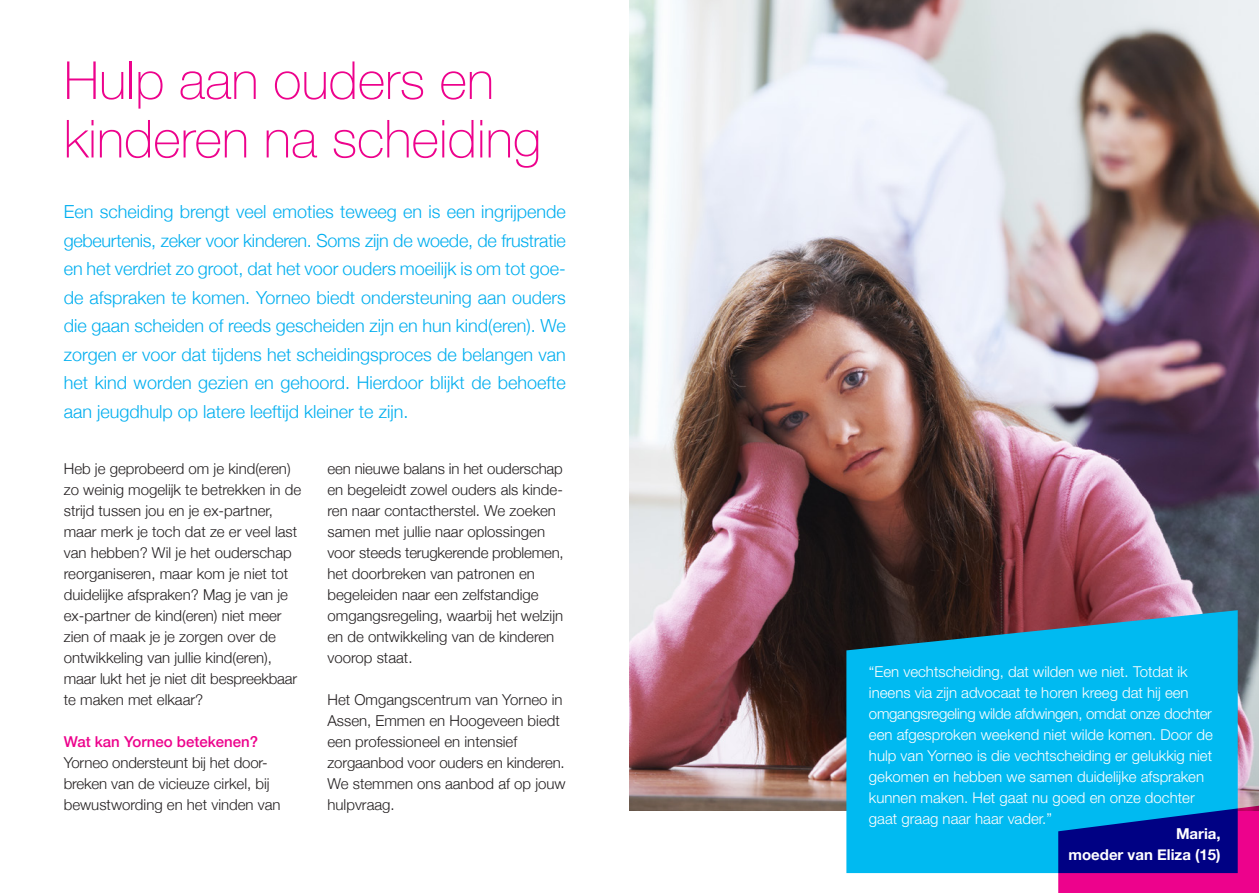
<style>
.page{position:relative;width:1259px;height:893px;background:#fff}
.page>*{position:absolute;margin:0;border:0;box-sizing:border-box;transform-origin:0 0}
.t1{font:100 52.5px/58.5px "Helvetica Neue";color:#ed028c}
.t2{font:300 18px/28.5px "Helvetica Neue";color:#00aeef;text-align:justify}
.t3{font:300 15px/21px "Helvetica Neue";color:#231f20}
.t4{font:300 15px/21px "Helvetica Neue LT Std";color:#fff}
.t5{font:700 15px "Helvetica Neue";color:#fff}
.t6{font:500 15px "Helvetica Neue";color:#ed028c}
</style>
<div class="page">
<img style="left:629px;top:0;width:630px;height:810px">
<svg style="left:846px;top:610px;width:391px;height:263px;background:#07addf"></svg>
<svg style="left:1058px;top:804px;width:201px;height:89px;background:#481f97"></svg>
<p class="t1" style="left:64px;top:49px;width:479px">Hulp aan ouders en kinderen na scheiding</p>
<p class="t2" style="left:64px;top:196px;width:503px">Een scheiding brengt veel emoties teweeg en is een ingrijpende gebeurtenis, zeker voor kinderen. Soms zijn de woede, de frustratie en het verdriet zo groot, dat het voor ouders moeilijk is om tot goe&shy;de afspraken te komen. Yorneo biedt ondersteuning aan ouders die gaan scheiden of reeds gescheiden zijn en hun kind(eren). We zorgen er voor dat tijdens het scheidingsproces de belangen van het kind worden gezien en gehoord. Hierdoor blijkt de behoefte aan jeugdhulp op latere leeftijd kleiner te zijn.</p>
<p class="t3" style="left:64px;top:457px;width:239px">Heb je geprobeerd om je kind(eren) zo weinig mogelijk te betrekken in de strijd tussen jou en je ex-partner, maar merk je toch dat ze er veel last van hebben? Wil je het ouderschap reorganiseren, maar kom je niet tot duidelijke afspraken? Mag je van je ex-partner de kind(eren) niet meer zien of maak je je zorgen over de ontwikkeling van jullie kind(eren), maar lukt het je niet dit bespreekbaar te maken met elkaar?</p>
<p class="t6" style="left:64px;top:730px;width:196px">Wat kan Yorneo betekenen?</p>
<p class="t3" style="left:64px;top:751px;width:218px">Yorneo ondersteunt bij het door&shy;breken van de vicieuze cirkel, bij bewustwording en het vinden van</p>
<p class="t3" style="left:327px;top:457px;width:238px">een nieuwe balans in het ouderschap en begeleidt zowel ouders als kinde&shy;ren naar contactherstel. We zoeken samen met jullie naar oplossingen voor steeds terugkerende problemen, het doorbreken van patronen en begeleiden naar een zelfstandige omgangsregeling, waarbij het welzijn en de ontwikkeling van de kinderen voorop staat.</p>
<p class="t3" style="left:327px;top:688px;width:240px">Het Omgangscentrum van Yorneo in<br>Assen, Emmen en Hoogeveen biedt een professioneel en intensief zorgaanbod voor ouders en kinderen.<br>We stemmen ons aanbod af op jouw hulpvraag.</p>
<p class="t4" style="left:869px;top:661px;width:345px">“Een vechtscheiding, dat wilden we niet. Totdat ik ineens via zijn advocaat te horen kreeg dat hij een omgangsregeling wilde afdwingen, omdat onze dochter een afgesproken weekend niet wilde komen. Door de hulp van Yorneo is die vechtscheiding er gelukkig niet gekomen en hebben we samen duidelijke afspraken kunnen maken. Het gaat nu goed en onze dochter gaat graag naar haar vader.”</p>
<p class="t5" style="left:1176px;top:822px;width:46px">Maria,</p>
<p class="t5" style="left:1068px;top:843px;width:154px">moeder van Eliza (15)</p>
</div>
